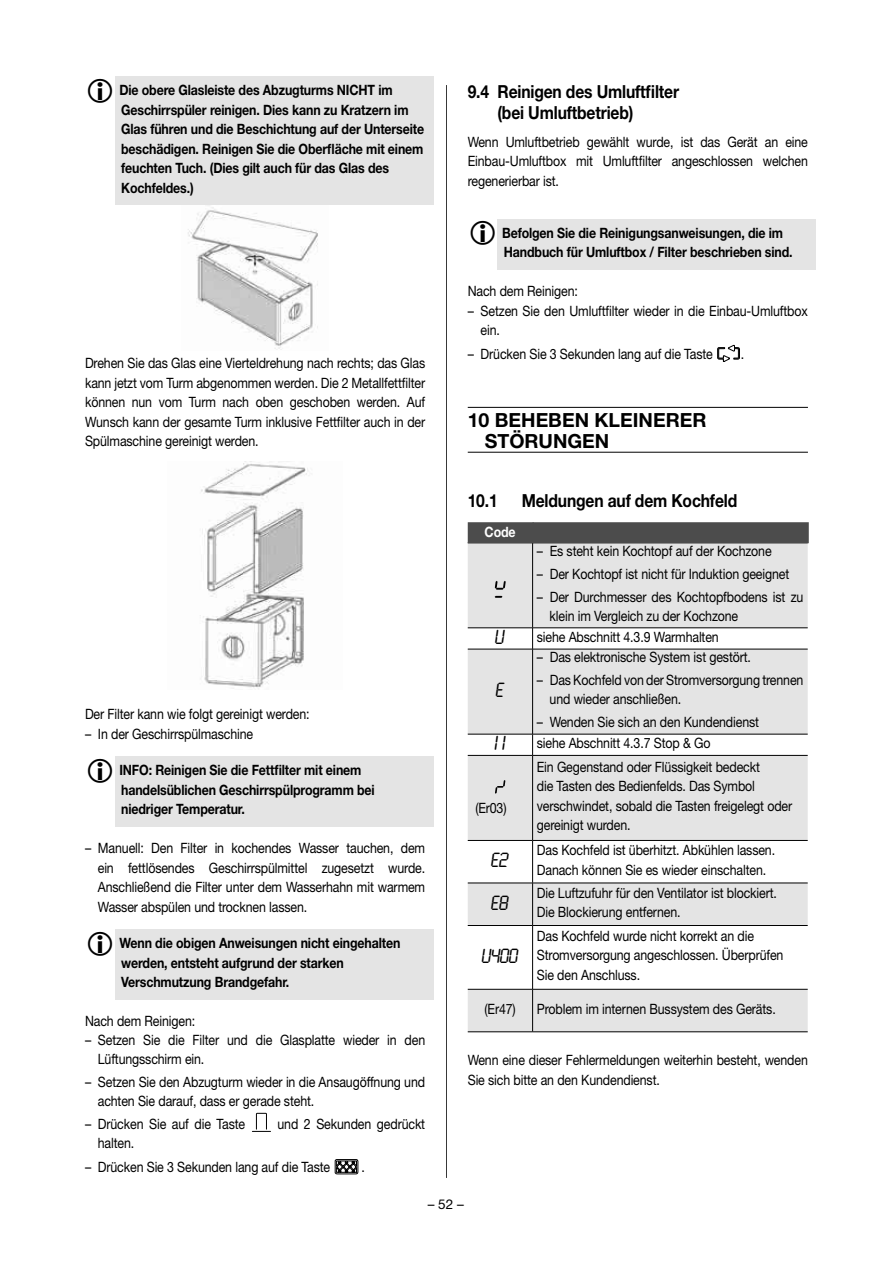
<style>
.page{position:relative;width:893px;height:1263px;background:#fff}
.page>*{position:absolute;margin:0;border:0;box-sizing:border-box;transform-origin:0 0}
.t1{font:700 19.5px/21px "Helvetica Neue LT Std";color:#000}
.t2{font:700 18px/21px "Helvetica Neue LT Std";letter-spacing:-.01em;color:#000;scale:.87 1}
.t3{font:18px "LCD Normal";letter-spacing:-.01em;color:#000}
.t4{font:14.25px/19.5px "Helvetica Neue LT Std";letter-spacing:-.01em;color:#000;scale:.87 1}
.t5{font:700 14.25px/19.5px "Helvetica Neue LT Std";letter-spacing:-.01em;color:#000;scale:.87 1}
.t6{font:700 14.25px "Helvetica Neue LT Std";color:#fff;scale:.87 1}
.t7{font:13.5px "Helvetica Neue LT Std";color:#000}
</style>
<div class="page">
<hr style="left:446px;top:85px;width:1px;height:1093px;background:#000">
<div style="left:115px;top:77px;width:319px;height:128px;background:#e4e4e4"></div>
<div style="left:115px;top:757px;width:319px;height:70px;background:#e4e4e4"></div>
<div style="left:115px;top:930px;width:319px;height:70px;background:#e4e4e4"></div>
<img style="left:188px;top:205px;width:130px;height:145px">
<img style="left:200px;top:461px;width:108px;height:228px">
<svg style="left:252px;top:1113px;width:19px;height:19px"></svg>
<svg style="left:334px;top:1159px;width:24px;height:15px"></svg>
<div style="left:497px;top:219px;width:319px;height:51px;background:#e4e4e4"></div>
<hr style="left:468px;top:407px;width:340px;height:1px;background:#000">
<hr style="left:468px;top:452px;width:340px;height:1px;background:#000">
<svg style="left:717px;top:345px;width:23px;height:17px"></svg>
<div style="left:468px;top:543px;width:340px;height:488px;background:#e4e4e4"></div>
<svg style="left:468px;top:628px;width:340px;height:361px;fill:#e4e4e4"></svg>
<hr style="left:532px;top:543px;width:1px;height:85px;background:#000">
<hr style="left:468px;top:627px;width:65px;height:1px;background:#000">
<hr style="left:533px;top:627px;width:275px;height:1px;background:#000">
<svg style="left:532px;top:628px;width:1px;height:21px"></svg>
<hr style="left:468px;top:649px;width:65px;height:1px;background:#000">
<hr style="left:533px;top:649px;width:275px;height:1px;background:#000">
<hr style="left:532px;top:649px;width:1px;height:85px;background:#000">
<hr style="left:468px;top:734px;width:65px;height:1px;background:#000">
<hr style="left:533px;top:734px;width:275px;height:1px;background:#000">
<svg style="left:532px;top:734px;width:1px;height:21px"></svg>
<hr style="left:468px;top:755px;width:65px;height:1px;background:#000">
<hr style="left:533px;top:755px;width:275px;height:1px;background:#000">
<hr style="left:532px;top:756px;width:1px;height:84px;background:#000">
<hr style="left:468px;top:840px;width:65px;height:1px;background:#000">
<hr style="left:533px;top:840px;width:275px;height:1px;background:#000">
<hr style="left:532px;top:841px;width:1px;height:42px;background:#000">
<hr style="left:468px;top:883px;width:65px;height:1px;background:#000">
<hr style="left:533px;top:883px;width:275px;height:1px;background:#000">
<hr style="left:532px;top:883px;width:1px;height:42px;background:#000">
<hr style="left:468px;top:925px;width:65px;height:1px;background:#000">
<hr style="left:533px;top:925px;width:275px;height:1px;background:#000">
<hr style="left:532px;top:926px;width:1px;height:63px;background:#000">
<hr style="left:468px;top:989px;width:65px;height:1px;background:#000">
<hr style="left:533px;top:989px;width:275px;height:1px;background:#000">
<hr style="left:532px;top:989px;width:1px;height:42px;background:#000">
<hr style="left:468px;top:1031px;width:65px;height:1px;background:#000">
<hr style="left:533px;top:1031px;width:275px;height:1px;background:#000">
<div style="left:468px;top:522px;width:66px;height:21px;background:#4c4c4c"></div>
<div style="left:533px;top:522px;width:276px;height:21px;background:#4c4c4c"></div>
<svg style="left:495px;top:596px;width:7px;height:2px"></svg>
<svg style="left:495px;top:581px;width:11px;height:9px"></svg>
<svg style="left:495px;top:780px;width:10px;height:14px"></svg>
<p class="t5" style="left:119px;top:80px;width:352px">Die obere Glasleiste des Abzugturms NICHT im Geschirrspüler reinigen. Dies kann zu Kratzern im Glas führen und die Beschichtung auf der Unterseite beschädigen. Reinigen Sie die Oberfläche mit einem feuchten Tuch. (Dies gilt auch für das Glas des Kochfeldes.)</p>
<p class="t4" style="left:85px;top:353px;width:393px;text-align:justify">Drehen Sie das Glas eine Vierteldrehung nach rechts; das Glas kann jetzt vom Turm abgenommen werden. Die 2 Metallfettfilter können nun vom Turm nach oben geschoben werden. Auf Wunsch kann der gesamte Turm inklusive Fettfilter auch in der Spülmaschine gereinigt werden.</p>
<p class="t4" style="left:85px;top:704px;width:260px">Der Filter kann wie folgt gereinigt werden:</p>
<p class="t4" style="left:85px;top:724px;width:195px">– In der Geschirrspülmaschine</p>
<p class="t5" style="left:119px;top:760px;width:295px">INFO: Reinigen Sie die Fettfilter mit einem handelsüblichen Geschirrspülprogramm bei niedriger Temperatur.</p>
<p class="t4" style="left:98px;top:838px;width:378px;text-align:justify;text-indent:-13px">– Manuell: Den Filter in kochendes Wasser tauchen, dem ein fettlösendes Geschirrspülmittel zugesetzt wurde.<br>Anschließend die Filter unter dem Wasserhahn mit warmem Wasser abspülen und trocknen lassen.</p>
<p class="t5" style="left:119px;top:933px;width:325px">Wenn die obigen Anweisungen nicht eingehalten werden, entsteht aufgrund der starken<br>Verschmutzung Brandgefahr.</p>
<p class="t4" style="left:85px;top:1011px;width:128px">Nach dem Reinigen:</p>
<p class="t4" style="left:98px;top:1030px;width:378px;line-height:18.8px;text-indent:-13px">– Setzen Sie die Filter und die Glasplatte wieder in den<br>Lüftungsschirm ein.</p>
<p class="t4" style="left:98px;top:1072px;width:378px;line-height:18.8px;text-indent:-13px">– Setzen Sie den Abzugturm wieder in die Ansaugöffnung und achten Sie darauf, dass er gerade steht.</p>
<p class="t4" style="left:85px;top:1114px;width:186px">– Drücken Sie auf die Taste</p>
<p class="t4" style="left:277px;top:1114px;width:171px">und 2 Sekunden gedrückt</p>
<p class="t4" style="left:98px;top:1133px;width:43px">halten.</p>
<p class="t4" style="left:85px;top:1157px;width:283px">– Drücken Sie 3 Sekunden lang auf die Taste</p>
<p class="t4" style="left:361px;top:1157px;width:5px">.</p>
<p class="t2" style="left:497px;top:81px;width:210px;text-indent:-30px">9.4 Reinigen des Umluftfilter (bei Umluftbetrieb)</p>
<p class="t4" style="left:468px;top:132px;width:393px;text-align:justify">Wenn Umluftbetrieb gewählt wurde, ist das Gerät an eine Einbau-Umluftbox mit Umluftfilter angeschlossen welchen regenerierbar ist.</p>
<p class="t5" style="left:502px;top:223px;width:336px">Befolgen Sie die Reinigungsanweisungen, die im<br>Handbuch für Umluftbox / Filter beschrieben sind.</p>
<p class="t4" style="left:468px;top:281px;width:128px">Nach dem Reinigen:</p>
<p class="t4" style="left:480px;top:301px;width:378px;text-indent:-13px">– Setzen Sie den Umluftfilter wieder in die Einbau-Umluftbox ein.</p>
<p class="t4" style="left:468px;top:344px;width:283px">– Drücken Sie 3 Sekunden lang auf die Taste</p>
<p class="t4" style="left:741px;top:344px;width:5px">.</p>
<h1 class="t1" style="left:485px;top:409px;width:223px;text-indent:-17px">10 BEHEBEN KLEINERER<br>STÖRUNGEN</h1>
<p class="t2" style="left:468px;top:490px;width:36px">10.1</p>
<p class="t2" style="left:522px;top:490px;width:249px">Meldungen auf dem Kochfeld</p>
<p class="t6" style="left:485px;top:523px;width:37px">Code</p>
<p class="t4" style="left:537px;top:541px;width:271px">– Es steht kein Kochtopf auf der Kochzone</p>
<p class="t4" style="left:537px;top:564px;width:292px">– Der Kochtopf ist nicht für Induktion geeignet</p>
<p class="t4" style="left:550px;top:587px;width:293px;line-height:18.8px;text-indent:-13px">– Der Durchmesser des Kochtopfbodens ist zu klein im Vergleich zu der Kochzone</p>
<p class="t3" style="left:496px;top:627px;width:11px">U</p>
<p class="t4" style="left:537px;top:626px;width:211px">siehe Abschnitt 4.3.9 Warmhalten</p>
<p class="t3" style="left:496px;top:680px;width:10px">E</p>
<p class="t4" style="left:537px;top:647px;width:248px">– Das elektronische System ist gestört.</p>
<p class="t4" style="left:550px;top:671px;width:293px;line-height:18.8px;text-indent:-13px">– Das Kochfeld von der Stromversorgung trennen und wieder anschließen.</p>
<p class="t4" style="left:537px;top:712px;width:257px">– Wenden Sie sich an den Kundendienst</p>
<p class="t3" style="left:495px;top:733px;width:12px">I I</p>
<p class="t4" style="left:537px;top:733px;width:201px">siehe Abschnitt 4.3.7 Stop &amp; Go</p>
<p class="t4" style="left:475px;top:798px;width:37px">(Er03)</p>
<p class="t4" style="left:537px;top:757px;width:295px">Ein Gegenstand oder Flüssigkeit bedeckt<br>die Tasten des Bedienfelds. Das Symbol verschwindet, sobald die Tasten freigelegt oder gereinigt wurden.</p>
<p class="t3" style="left:492px;top:850px;width:19px">E2</p>
<p class="t4" style="left:537px;top:840px;width:275px">Das Kochfeld ist überhitzt. Abkühlen lassen.<br>Danach können Sie es wieder einschalten.</p>
<p class="t3" style="left:492px;top:893px;width:19px">E8</p>
<p class="t4" style="left:537px;top:882px;width:277px">Die Luftzufuhr für den Ventilator ist blockiert.<br>Die Blockierung entfernen.</p>
<p class="t3" style="left:482px;top:946px;width:38px">U400</p>
<p class="t4" style="left:537px;top:926px;width:285px">Das Kochfeld wurde nicht korrekt an die<br>Stromversorgung angeschlossen. Überprüfen<br>Sie den Anschluss.</p>
<p class="t4" style="left:484px;top:998px;width:37px">(Er47)</p>
<p class="t4" style="left:537px;top:998px;width:276px">Problem im internen Bussystem des Geräts.</p>
<p class="t4" style="left:468px;top:1050px;width:392px">Wenn eine dieser Fehlermeldungen weiterhin besteht, wenden<br>Sie sich bitte an den Kundendienst.</p>
<p class="t7" style="left:428px;top:1196px;width:38px">– 52 –</p>
</div>
